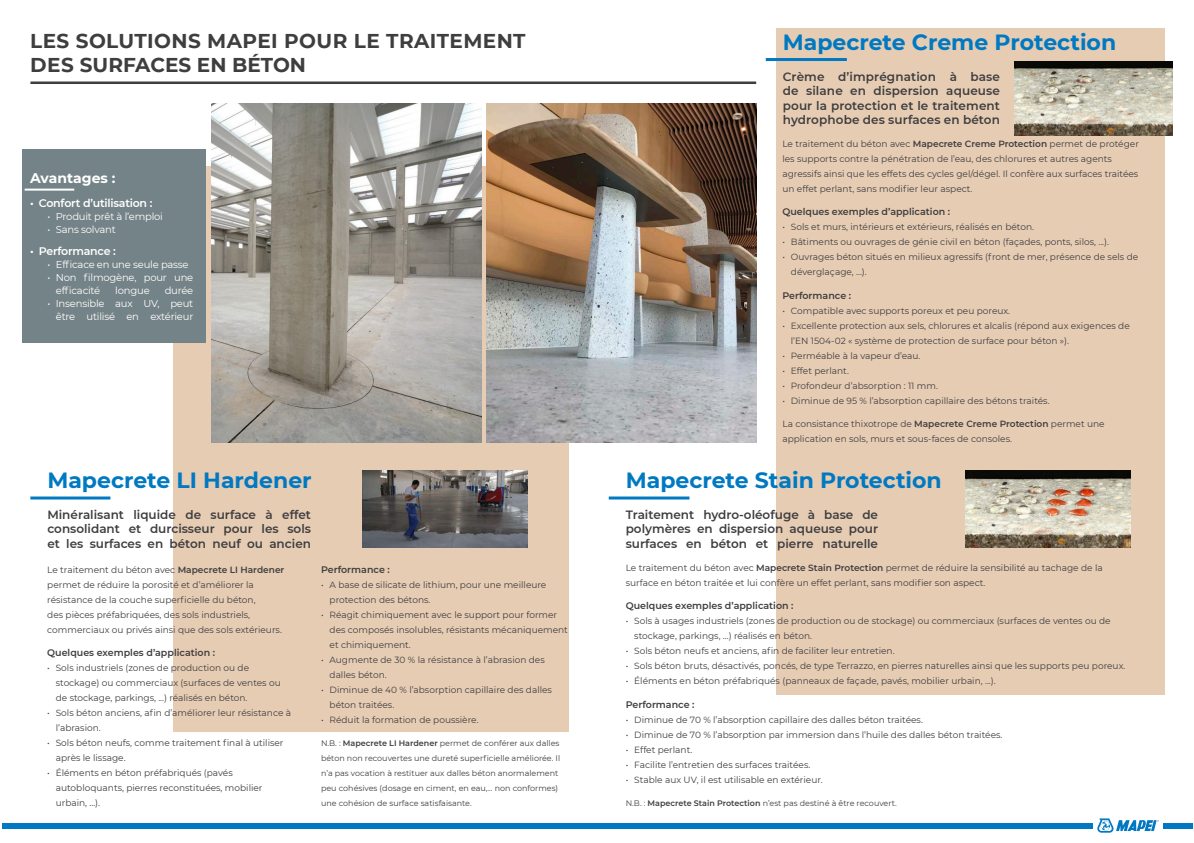
<style>
.page{position:relative;width:1194px;height:843px;background:#fff}
.page>*{position:absolute;margin:0;border:0;box-sizing:border-box;transform-origin:0 0}
.Titre_vert{font:700 22px "Montserrat";color:#0079c2}
.t1{font:700 20px/24px "Montserrat";letter-spacing:.02em;color:#3e3e3f}
.Texte_bold{font:700 14px "Montserrat";color:#fff}
.t2{font:600 12px/14.4px "Montserrat";color:#3e3e3f;text-align:justify}
.t3{font:600 11px "Montserrat";letter-spacing:-.02em;color:#fff}
.t4{font:10px/13px "Montserrat";letter-spacing:-.02em;color:#fff}
.Texte{font:600 9.5px "Montserrat";color:#3e3e3f}
.Texte-2{font:9px/15px "Montserrat";color:#3e3e3f}
.Texte-3{font:8px/15px "Montserrat";color:#3e3e3f}
.s1{font-weight:600}
</style>
<div class="page">
<div style="left:174px;top:166px;width:395px;height:565px;background:#e7ccb4"></div>
<div style="left:22px;top:149px;width:184px;height:194px;background:#748387"></div>
<div style="left:776px;top:28px;width:388px;height:666px;background:#e7ccb4"></div>
<img style="left:487px;top:103px;width:269px;height:339px">
<div style="left:2px;top:823px;width:1090px;height:5px;background:#0079c2"></div>
<div style="left:1163px;top:823px;width:30px;height:5px;background:#0079c2"></div>
<svg style="left:1097px;top:818px;width:62px;height:14px"></svg>
<hr style="left:25px;top:189px;width:49px;height:2px;background:#fff">
<hr style="left:30px;top:81px;width:726px;height:3px;background:#3e3e3f">
<hr style="left:30px;top:496px;width:80px;height:3px;background:#0079c2">
<img style="left:965px;top:470px;width:165px;height:77px">
<img style="left:1015px;top:61px;width:158px;height:74px">
<hr style="left:609px;top:496px;width:80px;height:3px;background:#0079c2">
<hr style="left:766px;top:58px;width:81px;height:3px;background:#0079c2">
<img style="left:362px;top:470px;width:165px;height:77px">
<img style="left:212px;top:103px;width:269px;height:339px">
<p class="t1" style="left:30px;top:27px;width:497px">LES SOLUTIONS MAPEI POUR LE TRAITEMENT<br>DES SURFACES EN BÉTON</p>
<p class="Texte_bold" style="left:30px;top:168px;width:87px">Avantages :</p>
<p class="t3" style="left:30px;top:196px;width:124px">• Confort d’utilisation :</p>
<p class="t4" style="left:47px;top:210px;width:117px">• Produit prêt à l’emploi</p>
<p class="t4" style="left:47px;top:223px;width:70px">• Sans solvant</p>
<p class="t3" style="left:30px;top:243px;width:87px">• Performance :</p>
<p class="t4" style="left:47px;top:257px;width:143px">• Efficace en une seule passe</p>
<p class="t4" style="left:56px;top:270px;width:139px;text-indent:-9px">• Non filmogène, pour une efficacité</p>
<p class="t4" style="left:115px;top:283px;width:36px">longue</p>
<p class="t4" style="left:165px;top:283px;width:30px">durée</p>
<p class="t4" style="left:47px;top:296px;width:147px;text-align:right">• Insensible aux UV, peut être utilisé en extérieur</p>
<p class="Titre_vert" style="left:47px;top:464px;width:266px">Mapecrete LI Hardener</p>
<p class="Titre_vert" style="left:783px;top:26px;width:335px">Mapecrete Creme Protection</p>
<p class="t2" style="left:783px;top:69px;width:219px">Crème d’imprégnation à base de silane en dispersion aqueuse pour la protection et le traitement hydrophobe des surfaces en béton</p>
<p class="Texte-2" style="left:782px;top:136px;width:358px">Le traitement du béton avec <span class="s1">Mapecrete Creme Protection</span> permet de protéger les supports contre la pénétration de l’eau, des chlorures et autres agents agressifs ainsi que les effets des cycles gel/dégel. Il confère aux surfaces traitées un effet perlant, sans modifier leur aspect.</p>
<p class="Texte" style="left:782px;top:205px;width:169px">Quelques exemples d’application :</p>
<p class="Texte-2" style="left:782px;top:219px;width:253px">• Sols et murs, intérieurs et extérieurs, réalisés en béton.</p>
<p class="Texte-2" style="left:782px;top:234px;width:328px">• Bâtiments ou ouvrages de génie civil en béton (façades, ponts, silos, ...).</p>
<p class="Texte-2" style="left:791px;top:249px;width:349px;text-indent:-9px">• Ouvrages béton situés en milieux agressifs (front de mer, présence de sels de déverglaçage, ...).</p>
<p class="Texte" style="left:782px;top:288px;width:70px">Performance :</p>
<p class="Texte-2" style="left:782px;top:303px;width:229px">• Compatible avec supports poreux et peu poreux.</p>
<p class="Texte-2" style="left:791px;top:318px;width:340px;text-indent:-9px">• Excellente protection aux sels, chlorures et alcalis (répond aux exigences de l’EN 1504-02 « système de protection de surface pour béton »).</p>
<p class="Texte-2" style="left:782px;top:348px;width:140px">• Perméable à la vapeur d’eau.</p>
<p class="Texte-2" style="left:782px;top:363px;width:68px">• Effet perlant.</p>
<p class="Texte-2" style="left:782px;top:378px;width:157px">• Profondeur d’absorption : 11 mm.</p>
<p class="Texte-2" style="left:782px;top:393px;width:269px">• Diminue de 95 % l’absorption capillaire des bétons traités.</p>
<p class="Texte-2" style="left:782px;top:416px;width:324px">La consistance thixotrope de <span class="s1">Mapecrete Creme Protection</span> permet une application en sols, murs et sous-faces de consoles.</p>
<p class="Titre_vert" style="left:626px;top:464px;width:317px">Mapecrete Stain Protection</p>
<p class="t2" style="left:47px;top:507px;width:265px">Minéralisant liquide de surface à effet consolidant et durcisseur pour les sols et les surfaces en béton neuf ou ancien</p>
<p class="t2" style="left:626px;top:507px;width:254px">Traitement hydro-oléofuge à base de polymères en dispersion aqueuse pour surfaces en béton et pierre naturelle</p>
<p class="Texte-2" style="left:47px;top:561px;width:239px">Le traitement du béton avec <span class="s1">Mapecrete LI Hardener </span>permet de réduire la porosité et d’améliorer la résistance de la couche superficielle du béton,<br>des pièces préfabriquées, des sols industriels, commerciaux ou privés ainsi que des sols extérieurs.</p>
<p class="Texte" style="left:47px;top:646px;width:169px">Quelques exemples d’application :</p>
<p class="Texte-2" style="left:56px;top:660px;width:226px;text-indent:-9px">• Sols industriels (zones de production ou de stockage) ou commerciaux (surfaces de ventes ou de stockage, parkings, ...) réalisés en béton.</p>
<p class="Texte-2" style="left:56px;top:705px;width:237px;text-indent:-9px">• Sols béton anciens, afin d’améliorer leur résistance à l’abrasion.</p>
<p class="Texte-2" style="left:56px;top:735px;width:229px;text-indent:-9px">• Sols béton neufs, comme traitement final à utiliser après le lissage.</p>
<p class="Texte-2" style="left:56px;top:765px;width:208px;text-indent:-9px">• Éléments en béton préfabriqués (pavés autobloquants, pierres reconstituées, mobilier urbain, ...).</p>
<p class="Texte" style="left:321px;top:562px;width:70px">Performance :</p>
<p class="Texte-2" style="left:329px;top:576px;width:218px;text-indent:-9px">• A base de silicate de lithium, pour une meilleure protection des bétons.</p>
<p class="Texte-2" style="left:329px;top:606px;width:240px;text-indent:-9px">• Réagit chimiquement avec le support pour former des composés insolubles, résistants mécaniquement et chimiquement.</p>
<p class="Texte-2" style="left:329px;top:651px;width:217px;text-indent:-9px">• Augmente de 30 % la résistance à l’abrasion des dalles béton.</p>
<p class="Texte-2" style="left:329px;top:681px;width:224px;text-indent:-9px">• Diminue de 40 % l’absorption capillaire des dalles béton traitées.</p>
<p class="Texte-2" style="left:321px;top:711px;width:159px">• Réduit la formation de poussière.</p>
<p class="Texte-3" style="left:321px;top:735px;width:241px">N.B. : <span class="s1">Mapecrete LI Hardener</span> permet de conférer aux dalles béton non recouvertes une dureté superficielle améliorée. Il n’a pas vocation à restituer aux dalles béton anormalement peu cohésives (dosage en ciment, en eau,... non conformes) une cohésion de surface satisfaisante.</p>
<p class="Texte-2" style="left:626px;top:559px;width:478px">Le traitement du béton avec <span class="s1">Mapecrete Stain Protection</span> permet de réduire la sensibilité au tachage de la surface en béton traitée et lui confère un effet perlant, sans modifier son aspect.</p>
<p class="Texte" style="left:626px;top:599px;width:169px">Quelques exemples d’application :</p>
<p class="Texte-2" style="left:634px;top:613px;width:478px;text-indent:-9px">• Sols à usages industriels (zones de production ou de stockage) ou commerciaux (surfaces de ventes ou de stockage, parkings, ...) réalisés en béton.</p>
<p class="Texte-2" style="left:626px;top:643px;width:270px">• Sols béton neufs et anciens, afin de faciliter leur entretien.</p>
<p class="Texte-2" style="left:626px;top:658px;width:501px">• Sols béton bruts, désactivés, poncés, de type Terrazzo, en pierres naturelles ainsi que les supports peu poreux.</p>
<p class="Texte-2" style="left:626px;top:673px;width:371px">• Éléments en béton préfabriqués (panneaux de façade, pavés, mobilier urbain, ...).</p>
<p class="Texte" style="left:626px;top:697px;width:70px">Performance :</p>
<p class="Texte-2" style="left:626px;top:711px;width:299px">• Diminue de 70 % l’absorption capillaire des dalles béton traitées.</p>
<p class="Texte-2" style="left:626px;top:726px;width:378px">• Diminue de 70 % l’absorption par immersion dans l’huile des dalles béton traitées.</p>
<p class="Texte-2" style="left:626px;top:741px;width:68px">• Effet perlant.</p>
<p class="Texte-2" style="left:626px;top:756px;width:186px">• Facilite l’entretien des surfaces traitées.</p>
<p class="Texte-2" style="left:626px;top:771px;width:199px">• Stable aux UV, il est utilisable en extérieur.</p>
<p class="Texte-3" style="left:626px;top:795px;width:272px">N.B. : <span class="s1">Mapecrete Stain Protection</span> n’est pas destiné à être recouvert.</p>
</div>
